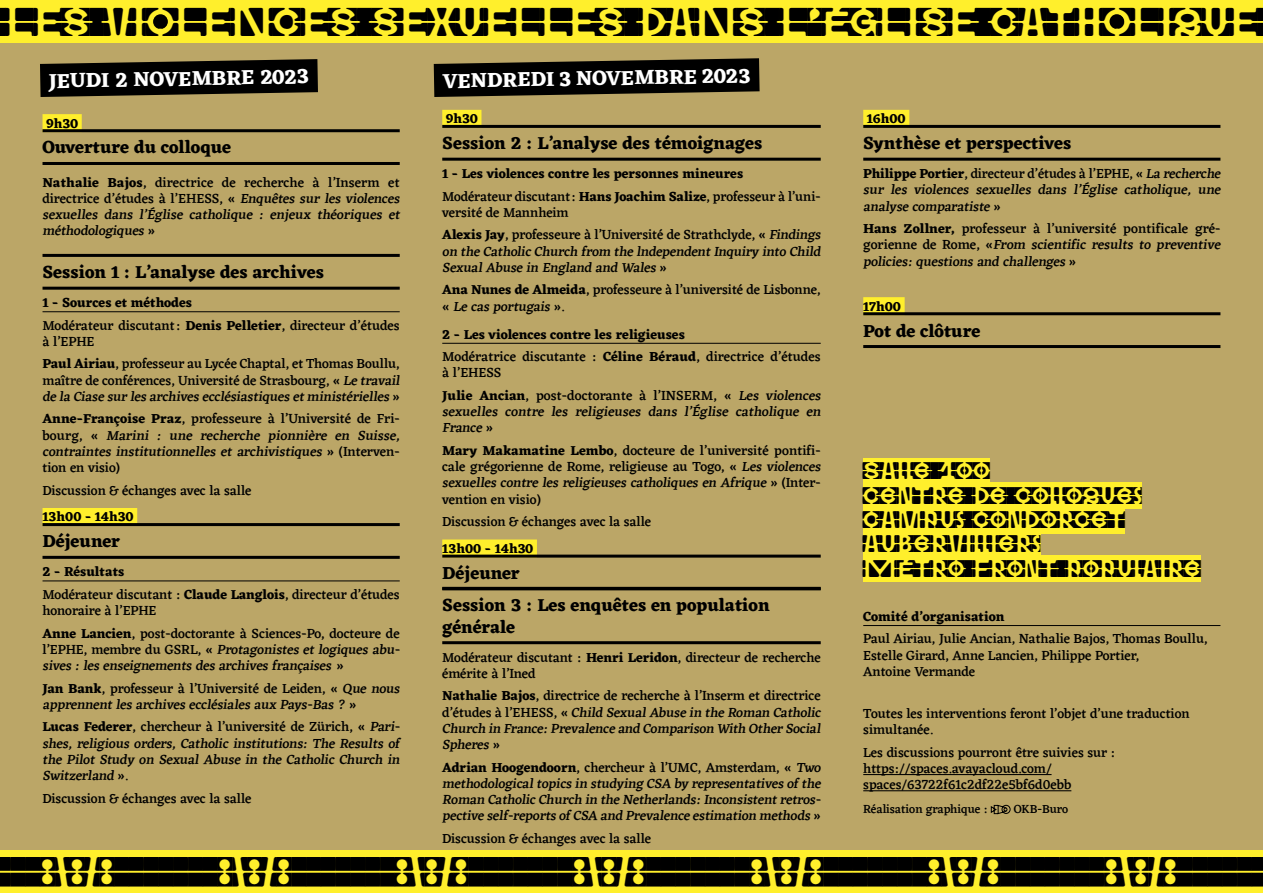
<style>
.page{position:relative;width:1263px;height:893px;background:#fff}
.page>*{position:absolute;margin:0;border:0;box-sizing:border-box;transform-origin:0 0}
.t1{font:31.5px "Hyper Scrypt Stencil";color:#000}
.t2{font:30px "Hyper Scrypt Stencil";color:#000}
.t3{font:700 21px "Eczar";color:#fff}
.t4{font:700 18px/32.2px "Eczar";color:#000}
.t5{font:18px/24.5px "Hyper Scrypt Stencil";color:#000}
.t6{font:500 13.5px/16.2px "Eczar";color:#000}
.t7{font:700 13.5px/22.6px "Eczar";color:#000}
.t8{font:500 12px "Eczar";color:#000}
.s1{font-weight:700}
.s2{font-weight:500}
</style>
<div class="page">
<div style="left:0;top:36px;width:1263px;height:821px;background:#bba667"></div>
<div style="left:43px;top:114px;width:39px;height:18px;background:#ffef2c"></div>
<hr style="left:43px;top:129px;width:357px;height:3px;background:#000">
<hr style="left:43px;top:162px;width:357px;height:3px;background:#000">
<hr style="left:43px;top:254px;width:357px;height:3px;background:#000">
<hr style="left:43px;top:287px;width:357px;height:3px;background:#000">
<hr style="left:43px;top:311px;width:357px;height:1px;background:#000">
<div style="left:43px;top:508px;width:94px;height:18px;background:#ffef2c"></div>
<hr style="left:43px;top:523px;width:357px;height:3px;background:#000">
<hr style="left:43px;top:556px;width:357px;height:3px;background:#000">
<hr style="left:43px;top:581px;width:357px;height:1px;background:#000">
<div style="left:442px;top:110px;width:39px;height:18px;background:#ffef2c"></div>
<hr style="left:442px;top:125px;width:379px;height:3px;background:#000">
<hr style="left:442px;top:158px;width:379px;height:3px;background:#000">
<hr style="left:442px;top:343px;width:379px;height:1px;background:#000">
<div style="left:442px;top:539px;width:95px;height:18px;background:#ffef2c"></div>
<hr style="left:442px;top:555px;width:379px;height:3px;background:#000">
<hr style="left:442px;top:587px;width:379px;height:3px;background:#000">
<hr style="left:442px;top:641px;width:379px;height:3px;background:#000">
<div style="left:863px;top:110px;width:46px;height:18px;background:#ffef2c"></div>
<hr style="left:863px;top:125px;width:357px;height:3px;background:#000">
<hr style="left:863px;top:158px;width:357px;height:3px;background:#000">
<div style="left:863px;top:297px;width:42px;height:18px;background:#ffef2c"></div>
<hr style="left:863px;top:312px;width:357px;height:3px;background:#000">
<hr style="left:863px;top:345px;width:357px;height:3px;background:#000">
<div style="left:863px;top:458px;width:127px;height:27px;background:#ffef2c"></div>
<div style="left:863px;top:482px;width:279px;height:27px;background:#ffef2c"></div>
<div style="left:863px;top:507px;width:262px;height:26px;background:#ffef2c"></div>
<div style="left:863px;top:531px;width:177px;height:27px;background:#ffef2c"></div>
<div style="left:863px;top:556px;width:338px;height:26px;background:#ffef2c"></div>
<hr style="left:863px;top:625px;width:357px;height:1px;background:#000">
<hr style="left:863px;top:774px;width:188px;height:1px;background:#000">
<hr style="left:863px;top:790px;width:208px;height:1px;background:#000">
<svg style="left:990px;top:804px;width:21px;height:11px"></svg>
<svg style="left:40px;top:59px;width:278px;height:38px;background:#18150d"></svg>
<svg style="left:434px;top:58px;width:326px;height:39px;background:#1c190f"></svg>
<div style="left:0;top:0;width:1263px;height:43px;background:#ffef2c"></div>
<div style="left:0;top:850px;width:1263px;height:43px;background:#ffef2c"></div>
<div style="left:153px;top:14px;width:15px;height:15px;background:#000;border-radius:50%"></div>
<div style="left:1109px;top:14px;width:15px;height:15px;background:#000;border-radius:50%"></div>
<h2 class="t2" style="left:6px;top:8px;width:1254px">LES VIOLENCES SEXUELLES DANS L’ÉGLISE CATHOLIQUE</h2>
<h3 class="t3" style="left:49px;top:68px;width:262px;rotate:-1deg">JEUDI 2 NOVEMBRE 2023</h3>
<h3 class="t3" style="left:442px;top:68px;width:310px;rotate:-1deg">VENDREDI 3 NOVEMBRE 2023</h3>
<p class="t7" style="left:46px;top:112px;width:34px">9h30</p>
<h3 class="t4" style="left:43px;top:131px;width:190px">Ouverture du colloque</h3>
<p class="t6" style="left:43px;top:174px;width:362px"><span class="s1">Nathalie Bajos</span>, directrice de recherche à l’Inserm et directrice d’études à l’EHESS, « Enquêtes sur les violences sexuelles dans l’Église catholique : enjeux théoriques et méthodologiques »</p>
<h3 class="t4" style="left:43px;top:256px;width:283px">Session 1 : L’analyse des archives</h3>
<p class="t6" style="left:43px;top:291px;width:359px;line-height:22.6px"><span class="s1">1 - Sources et méthodes<br></span>Modérateur discutant : <span class="s1">Denis Pelletier</span>, directeur d’études</p>
<p class="t6" style="left:43px;top:330px;width:359px;line-height:22.6px">à l’EPHE<br><span class="s1">Paul Airiau</span>, professeur au Lycée Chaptal, et Thomas Boullu,</p>
<p class="t6" style="left:43px;top:372px;width:362px">maître de conférences, Université de Strasbourg, « Le travail de la Ciase sur les archives ecclésiastiques etministérielles »</p>
<p class="t6" style="left:43px;top:411px;width:362px"><span class="s1">Anne-Françoise Praz</span>, professeure à l’Université de Fri&shy;b o u r g , « Marini : une recherche pionnière en Suisse, contraintes institutionnelles et archivistiques » ( I n t e r v e n - tion en visio)</p>
<p class="t6" style="left:43px;top:482px;width:211px">Discussion &amp; échanges avec la salle</p>
<p class="t7" style="left:43px;top:505px;width:93px">13h00 - 14h30</p>
<h3 class="t4" style="left:43px;top:525px;width:79px">Déjeuner</h3>
<p class="t6" style="left:43px;top:560px;width:359px;line-height:22.6px"><span class="s1">2 - Résultats<br></span>Modérateur discutant : <span class="s1">Claude Langlois</span>, directeur d’études</p>
<p class="t6" style="left:43px;top:599px;width:359px;line-height:22.6px">honoraire à l’EPHE<br><span class="s1">Anne Lancien</span>, post-doctorante à Sciences-Po, docteure de</p>
<p class="t6" style="left:43px;top:641px;width:362px">l ’ E P H E , m e mb r e d u G S R L , « Protagonistes et logiques abu&shy;sives :les enseignements des archives françaises »</p>
<p class="t6" style="left:43px;top:680px;width:362px"><span class="s1">Jan Bank</span>, professeur à l’Université de Leiden, « Que nous apprennentles archives ecclésiales aux Pays-Bas ? »</p>
<p class="t6" style="left:43px;top:719px;width:362px"><span class="s1">Lucas Federer</span>, chercheur à l’université de Zürich, « Pari&shy;shes, religious orders, Catholic institutions: The Results of the Pilot Study on Sexual Abuse in the Catholic Church in Switzerland » .</p>
<p class="t6" style="left:43px;top:790px;width:211px">Discussion &amp; échanges avec la salle</p>
<p class="t7" style="left:446px;top:107px;width:34px">9h30</p>
<h3 class="t4" style="left:442px;top:127px;width:322px">Session 2 : L’analyse des témoignages</h3>
<p class="t7" style="left:442px;top:162px;width:380px">1 - Les violences contre les personnes mineures<br><span class="s2">Modérateur discutant :</span> Hans Joachim Salize<span class="s2">, professeur à l’uni-</span></p>
<p class="t6" style="left:442px;top:201px;width:383px;line-height:22.6px">versité de Mannheim<br><span class="s1">Alexis Jay</span>, professeure à l’Université de Strathclyde, « Findings</p>
<p class="t6" style="left:442px;top:243px;width:383px">on the Catholic Church from the lndependentInquiry into Child<br>SexualAbuse in England and Wales »</p>
<p class="t6" style="left:442px;top:282px;width:380px"><span class="s1">Ana Nunes de Almeida</span>, professeure à l’université de Lisbonne, « Le cas portugais » .</p>
<p class="t7" style="left:442px;top:323px;width:380px">2 - Les violences contre les religieuses<br><span class="s2">Modératrice discutante :</span> Céline Béraud<span class="s2">, directrice d’études</span></p>
<p class="t6" style="left:442px;top:361px;width:383px;line-height:22.6px">à l’EHESS<br><span class="s1">Julie Ancian</span>, post-doctorante à l’INSERM, « Les violences</p>
<p class="t6" style="left:442px;top:403px;width:383px">sexuelles contre les religieuses dans l’Église catholique en<br>France »</p>
<p class="t6" style="left:442px;top:442px;width:383px"><span class="s1">Mary Makamatine Lembo</span>, docteure de l’université pontifi&shy;cale grégorienne de Rome, religieuse au Togo, « Les violences sexuelles contre les religieuses catholiques en Afrique » ( I n t e r - vention en visio)</p>
<p class="t6" style="left:442px;top:513px;width:211px">Discussion &amp; échanges avec la salle</p>
<p class="t7" style="left:442px;top:537px;width:93px">13h00 - 14h30</p>
<h3 class="t4" style="left:442px;top:556px;width:329px">Déjeuner<br>Session 3 : Les enquêtes en population</h3>
<h3 class="t4" style="left:442px;top:610px;width:74px">générale</h3>
<p class="t6" style="left:442px;top:649px;width:380px">Modérateur discutant : <span class="s1">Henri Leridon</span>, directeur de recherche émérite à l’Ined</p>
<p class="t6" style="left:442px;top:688px;width:383px"><span class="s1">Nathalie Bajos</span>, directrice de recherche à l’Inserm et directrice d ’ é t u d e s à l ’ E H E S S , « Child SexualAbuse in the Roman Catholic Church in France:Prevalence and Comparison With Other Social Spheres »</p>
<p class="t6" style="left:442px;top:759px;width:383px;text-align:justify"><span class="s1">Adrian Hoogendoorn</span>, chercheur à l’UMC, Amsterdam, « Two methodologicaltopics in studying CSA by representatives of the Roman Catholic Church in the Netherlands:Inconsistentretros&shy;pective self-reports of CSA and Prevalence estimation methods »</p>
<p class="t6" style="left:442px;top:830px;width:211px">Discussion &amp; échanges avec la salle</p>
<p class="t7" style="left:867px;top:107px;width:40px">16h00</p>
<h3 class="t4" style="left:863px;top:127px;width:210px">Synthèse et perspectives</h3>
<p class="t6" style="left:863px;top:165px;width:362px;text-align:justify"><span class="s1">Philippe Portier</span>, directeur d’études à l’EPHE, « La recherche sur les violences sexuelles dans l’Église catholique, une analyse comparatiste »</p>
<p class="t6" style="left:863px;top:220px;width:362px"><span class="s1">Hans Zollner,</span> professeur à l’université pontificale gré&shy;g o r i e n n e d e R o m e , « From scientific results to preventive policies:questions and challenges »</p>
<p class="t7" style="left:863px;top:295px;width:39px">17h00</p>
<h3 class="t4" style="left:863px;top:314px;width:119px">Pot de clôture</h3>
<h3 class="t5" style="left:863px;top:461px;width:339px">SALLE 100<br>CENTRE DE COLLOQUES<br>CAMPUS CONDORCET<br>AUBERVILLIERS<br>MÉTRO FRONT POPULAIRE</h3>
<p class="t7" style="left:863px;top:605px;width:143px">Comité d’organisation</p>
<p class="t6" style="left:863px;top:631px;width:346px">Paul Airiau, Julie Ancian, Nathalie Bajos, Thomas Boullu,<br>Estelle Girard, Anne Lancien, Philippe Portier,<br>Antoine Vermande</p>
<p class="t6" style="left:863px;top:705px;width:328px">Toutes les interventions feront l’objet d’une traduction simultanée.</p>
<p class="t6" style="left:863px;top:744px;width:254px">Les discussions pourront être suivies sur : https://spaces.avayacloud.com/ spaces/63722f61c2df22e5bf6d0ebb</p>
<p class="t8" style="left:863px;top:802px;width:126px">Réalisation graphique :</p>
<p class="t8" style="left:1014px;top:802px;width:56px">OKB-Buro</p>
<h1 class="t1" style="left:1266px;top:886px;width:1272px;rotate:-180deg">------:/:\:-------:/:\:-------:/:\:-------:/:\:-------:/:\:-------:/:\:-------:/:\:---</h1>
</div>
